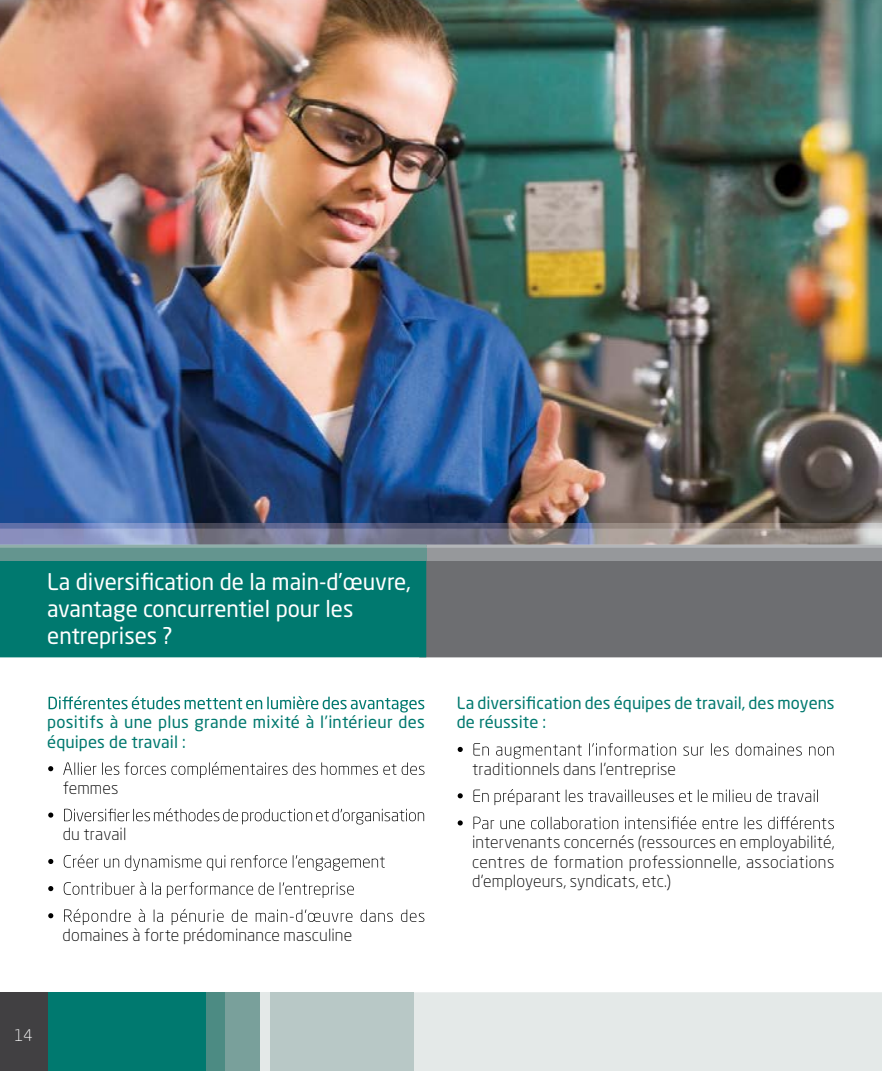
<style>
.page{position:relative;width:882px;height:1071px;background:#fff}
.page>*{position:absolute;margin:0;border:0;box-sizing:border-box;transform-origin:0 0}
.t1{font:22.75px/27.1px "Neo Sans Std";color:#fff}
.t2{font:300 16.62px/19.2px "Neo Sans Std";letter-spacing:.01em;color:#000;text-align:justify}
.t3{font:16.62px/19.2px "Neo Sans Std";letter-spacing:.005em;color:#00796f}
.t4{font:300 15.75px "Neo Sans Std";color:#fff}
</style>
<div class="page">
<div style="left:22px;top:992px;width:860px;height:79px;background:#e4e9e8"></div>
<div style="left:47px;top:992px;width:178px;height:79px;background:#00796f"></div>
<div style="left:225px;top:992px;width:36px;height:79px;background:#79a09b"></div>
<div style="left:207px;top:992px;width:18px;height:79px;background:#4c8b83"></div>
<div style="left:270px;top:992px;width:144px;height:79px;background:#b8c8c6"></div>
<div style="left:0;top:992px;width:47px;height:79px;background:#414042"></div>
<svg style="left:49px;top:696px;width:375px;height:17px"></svg>
<svg style="left:48px;top:762px;width:377px;height:16px"></svg>
<svg style="left:48px;top:808px;width:376px;height:16px"></svg>
<svg style="left:48px;top:855px;width:337px;height:16px"></svg>
<svg style="left:48px;top:882px;width:306px;height:16px"></svg>
<svg style="left:48px;top:909px;width:376px;height:16px"></svg>
<img style="left:0;top:0;width:882px;height:545px">
<div style="left:419px;top:545px;width:463px;height:112px;background:#6d6e71"></div>
<div style="left:0;top:545px;width:426px;height:112px;background:#00796f"></div>
<div style="left:426px;top:548px;width:456px;height:13px;background:#96989b"></div>
<div style="left:0;top:548px;width:426px;height:13px;background:#64958f"></div>
<hr style="left:426px;top:545px;width:456px;height:3px;background:#b3b5b8">
<hr style="left:0;top:545px;width:426px;height:3px;background:#90aeaa">
<svg style="left:458px;top:743px;width:376px;height:16px"></svg>
<svg style="left:458px;top:789px;width:360px;height:16px"></svg>
<svg style="left:458px;top:816px;width:376px;height:13px"></svg>
<h1 class="t1" style="left:47px;top:567px;width:365px">La diversification de la main-d’œuvre, avantage concurrentiel pour les entreprises ?</h1>
<p class="t3" style="left:47px;top:712px;width:379px">positifs à une plus grande mixité à l’intérieur des équipes de travail :</p>
<p class="t2" style="left:63px;top:778px;width:57px">femmes</p>
<p class="t2" style="left:63px;top:825px;width:65px">du travail</p>
<p class="t2" style="left:63px;top:925px;width:291px">domaines à forte prédominance masculine</p>
<p class="t3" style="left:457px;top:693px;width:379px">La diversification des équipes de travail, des moyens de réussite :</p>
<p class="t2" style="left:472px;top:759px;width:205px">traditionnels dans l’entreprise</p>
<p class="t2" style="left:472px;top:833px;width:364px">intervenants concernés (ressources en employabilité, centres de formation professionnelle, associations d’employeurs, syndicats, etc.)</p>
<p class="t4" style="left:14px;top:1026px;width:20px">14</p>
</div>
